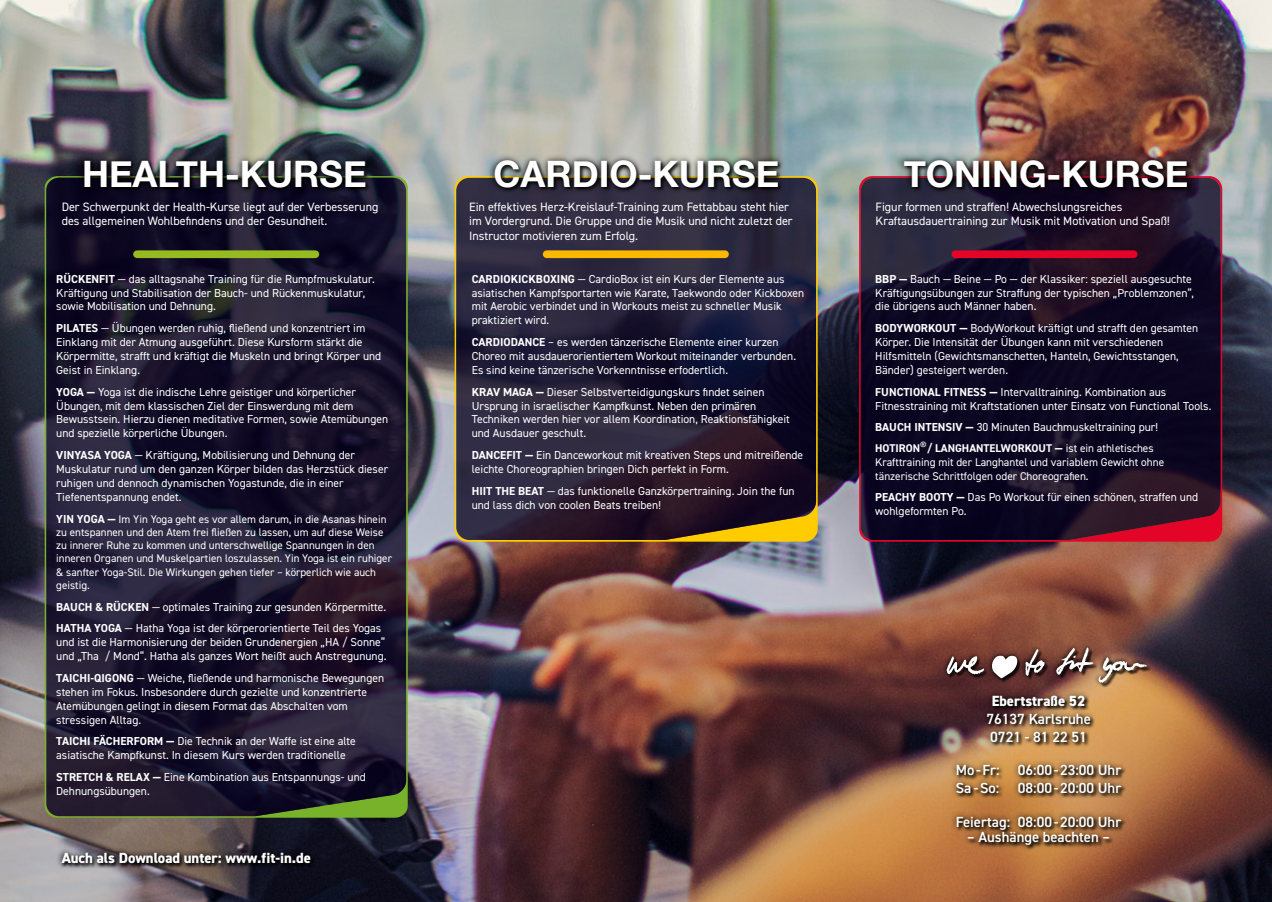
<style>
.page{position:relative;width:1272px;height:902px;background:#fff}
.page>*{position:absolute;margin:0;border:0;box-sizing:border-box;transform-origin:0 0}
.t1{font:700 36.45px "Helvetica Neue";color:#fff}
.t2{font:800 14.85px "DIN2014";color:#fff}
.t3{font:600 14.85px/17.7px "DIN2014";color:#fff}
.t4{font:600 14.7px "DIN2014";color:#fff}
.t5{font:12.15px/14.5px "DIN2014";color:#fff}
.t6{font:11.55px/14px "DIN2014";color:#fff}
.t7{font:11.25px/13.5px "DIN2014";color:#fff}
.t8{font:11.1px/13.4px "DIN2014";color:#fff}
.s1{font-weight:700}
.s2{font-weight:700;font-size:11.55px}
</style>
<div class="page">
<img style="left:0;top:0;width:1271px;height:901px">
<svg style="left:950px;top:689px;width:177px;height:162px;background:#95673e"></svg>
<svg style="left:941px;top:641px;width:210px;height:47px;background:#845c50"></svg>
<svg style="left:55px;top:846px;width:262px;height:23px;background:#3e3839"></svg>
<svg style="left:46px;top:178px;width:360px;height:638px;background:#1c172d"></svg>
<svg style="left:456px;top:178px;width:360px;height:362px;background:#2a2235"></svg>
<svg style="left:860px;top:178px;width:360px;height:362px;background:#170c24"></svg>
<div style="left:137px;top:250px;width:178px;height:8px;background:#95bb20"></div>
<div style="left:546px;top:250px;width:179px;height:8px;background:#fbb800"></div>
<div style="left:955px;top:250px;width:178px;height:8px;background:#e40428"></div>
<svg style="left:77px;top:153px;width:295px;height:41px;background:#1d1d25"></svg>
<svg style="left:488px;top:153px;width:297px;height:41px;background:#4b4b4a"></svg>
<svg style="left:896px;top:153px;width:297px;height:41px;background:#312327"></svg>
<h1 class="t1" style="left:82px;top:145px;width:286px">HEALTH-KURSE</h1>
<h1 class="t1" style="left:493px;top:145px;width:287px">CARDIO-KURSE</h1>
<h1 class="t1" style="left:903px;top:145px;width:286px">TONING-KURSE</h1>
<p class="t5" style="left:62px;top:199px;width:318px">Der Schwerpunkt der Health-Kurse liegt auf der Verbesserung des allgemeinen Wohlbefindens und der Gesundheit.</p>
<p class="t5" style="left:469px;top:199px;width:325px">Ein effektives Herz-Kreislauf-Training zum Fettabbau steht hier im Vordergrund. Die Gruppe und die Musik und nicht zuletzt der<br>Instructor motivieren zum Erfolg.</p>
<p class="t6" style="left:56px;top:271px;width:320px"><span class="s1">RÜCKENFIT</span> — das alltagsnahe Training für die Rumpfmuskulatur.<br>Kräftigung und Stabilisation der Bauch- und Rückenmuskulatur, sowie Mobilisation und Dehnung.</p>
<p class="t6" style="left:56px;top:321px;width:326px"><span class="s1">PILATES</span> — Übungen werden ruhig, fließend und konzentriert im Einklang mit der Atmung ausgeführt. Diese Kursform stärkt die Körpermitte, strafft und kräftigt die Muskeln und bringt Körper und Geist in Einklang.</p>
<p class="t6" style="left:56px;top:384px;width:333px"><span class="s1">YOGA —</span> Yoga ist die indische Lehre geistiger und körperlicher Übungen, mit dem klassischen Ziel der Einswerdung mit dem Bewusstsein. Hierzu dienen meditative Formen, sowie Atemübungen und spezielle körperliche Übungen.</p>
<p class="t6" style="left:56px;top:448px;width:333px"><span class="s1">VINYASA YOGA</span> — Kräftigung, Mobilisierung und Dehnung der Muskulatur rund um den ganzen Körper bilden das Herzstück dieser ruhigen und dennoch dynamischen Yogastunde, die in einer Tiefenentspannung endet.</p>
<p class="t8" style="left:56px;top:512px;width:337px"><span class="s2">YIN YOGA —</span> Im Yin Yoga geht es vor allem darum, in die Asanas hinein zu entspannen und den Atem frei fließen zu lassen, um auf diese Weise zu innerer Ruhe zu kommen und unterschwellige Spannungen in den inneren Organen und Muskelpartien loszulassen. Yin Yoga ist ein ruhiger &amp; sanfter Yoga-Stil. Die Wirkungen gehen tiefer – körperlich wie auch geistig.</p>
<p class="t6" style="left:56px;top:595px;width:331px;line-height:21.6px"><span class="s1">BAUCH &amp; RÜCKEN</span> — optimales Training zur gesunden Körpermitte.<br><span class="s1">HATHA YOGA</span> — Hatha Yoga ist der körperorientierte Teil des Yogas</p>
<p class="t6" style="left:56px;top:635px;width:332px">und ist die Harmonisierung der beiden Grundenergien „HA / Sonne“ und „Tha / Mond“. Hatha als ganzes Wort heißt auch Anstregunung.</p>
<p class="t6" style="left:56px;top:670px;width:329px"><span class="s1">TAICHI-QIGONG</span> — Weiche, fließende und harmonische Bewegungen stehen im Fokus. Insbesondere durch gezielte und konzentrierte Atemübungen gelingt in diesem Format das Abschalten vom stressigen Alltag.</p>
<p class="t6" style="left:56px;top:734px;width:301px"><span class="s1">TAICHI FÄCHERFORM —</span> Die Technik an der Waffe ist eine alte asiatische Kampfkunst. In diesem Kurs werden traditionelle</p>
<p class="t6" style="left:56px;top:769px;width:311px"><span class="s1">STRETCH &amp; RELAX —</span> Eine Kombination aus Entspannungs- und<br>Dehnungsübungen.</p>
<p class="t2" style="left:62px;top:848px;width:251px">Auch als Download unter: www.fit-in.de</p>
<p class="t6" style="left:471px;top:271px;width:334px"><span class="s1">CARDIOKICKBOXING</span> — CardioBox ist ein Kurs der Elemente aus asiatischen Kampfsportarten wie Karate, Taekwondo oder Kickboxen mit Aerobic verbindet und in Workouts meist zu schneller Musik praktiziert wird.</p>
<p class="t6" style="left:471px;top:335px;width:326px"><span class="s1">CARDIODANCE</span> – es werden tänzerische Elemente einer kurzen<br>Choreo mit ausdauerorientiertem Workout miteinander verbunden.<br>Es sind keine tänzerische Vorkenntnisse erfodertlich.</p>
<p class="t6" style="left:471px;top:384px;width:320px"><span class="s1">KRAV MAGA —</span> Dieser Selbstverteidigungskurs findet seinen Ursprung in israelischer Kampfkunst. Neben den primären Techniken werden hier vor allem Koordination, Reaktionsfähigkeit und Ausdauer geschult.</p>
<p class="t6" style="left:471px;top:448px;width:333px"><span class="s1">DANCEFIT —</span> Ein Danceworkout mit kreativen Steps und mitreißende leichte Choreographien bringen Dich perfekt in Form.</p>
<p class="t6" style="left:471px;top:483px;width:324px"><span class="s1">HIIT THE BEAT</span> — das funktionelle Ganzkörpertraining. Join the fun und lass dich von coolen Beats treiben!</p>
<p class="t5" style="left:875px;top:199px;width:296px">Figur formen und straffen! Abwechslungsreiches<br>Kraftausdauertraining zur Musik mit Motivation und Spaß!</p>
<p class="t6" style="left:875px;top:271px;width:320px"><span class="s1">BBP —</span> Bauch — Beine — Po — der Klassiker: speziell ausgesuchte<br>Kräftigungsübungen zur Straffung der typischen „Problemzonen“, die übrigens auch Männer haben.</p>
<p class="t6" style="left:875px;top:321px;width:324px"><span class="s1">BODYWORKOUT —</span> BodyWorkout kräftigt und strafft den gesamten Körper. Die Intensität der Übungen kann mit verschiedenen Hilfsmitteln (Gewichtsmanschetten, Hanteln, Gewichtsstangen, Bänder) gesteigert werden.</p>
<p class="t6" style="left:875px;top:384px;width:338px"><span class="s1">FUNCTIONAL FITNESS —</span> Intervalltraining. Kombination aus<br>Fitnesstraining mit Kraftstationen unter Einsatz von Functional Tools.</p>
<p class="t6" style="left:875px;top:420px;width:284px"><span class="s1">BAUCH INTENSIV —</span> 30 Minuten Bauchmuskeltraining pur!</p>
<p class="t7" style="left:875px;top:441px;width:290px"><span class="s1">HOTIRON</span>®<span class="s1">/ LANGHANTELWORKOUT —</span> ist ein athletisches<br>Krafttraining mit der Langhantel und variablem Gewicht ohne tänzerische Schrittfolgen oder Choreografien.</p>
<p class="t6" style="left:875px;top:490px;width:324px"><span class="s1">PEACHY BOOTY —</span> Das Po Workout für einen schönen, straffen und wohlgeformten Po.</p>
<p class="t2" style="left:991px;top:691px;width:95px">Ebertstraße 52</p>
<p class="t3" style="left:986px;top:709px;width:106px">76137 Karlsruhe<br>0721 - 81 22 51</p>
<p class="t4" style="left:955px;top:760px;width:45px">Mo-Fr:</p>
<p class="t4" style="left:1017px;top:760px;width:105px">06:00-23:00 Uhr</p>
<p class="t4" style="left:955px;top:778px;width:45px">Sa -So:</p>
<p class="t4" style="left:1017px;top:778px;width:105px">08:00-20:00 Uhr</p>
<p class="t4" style="left:955px;top:811px;width:167px">Feiertag: 08:00-20:00 Uhr</p>
<p class="t4" style="left:967px;top:827px;width:144px">– Aushänge beachten –</p>
</div>
